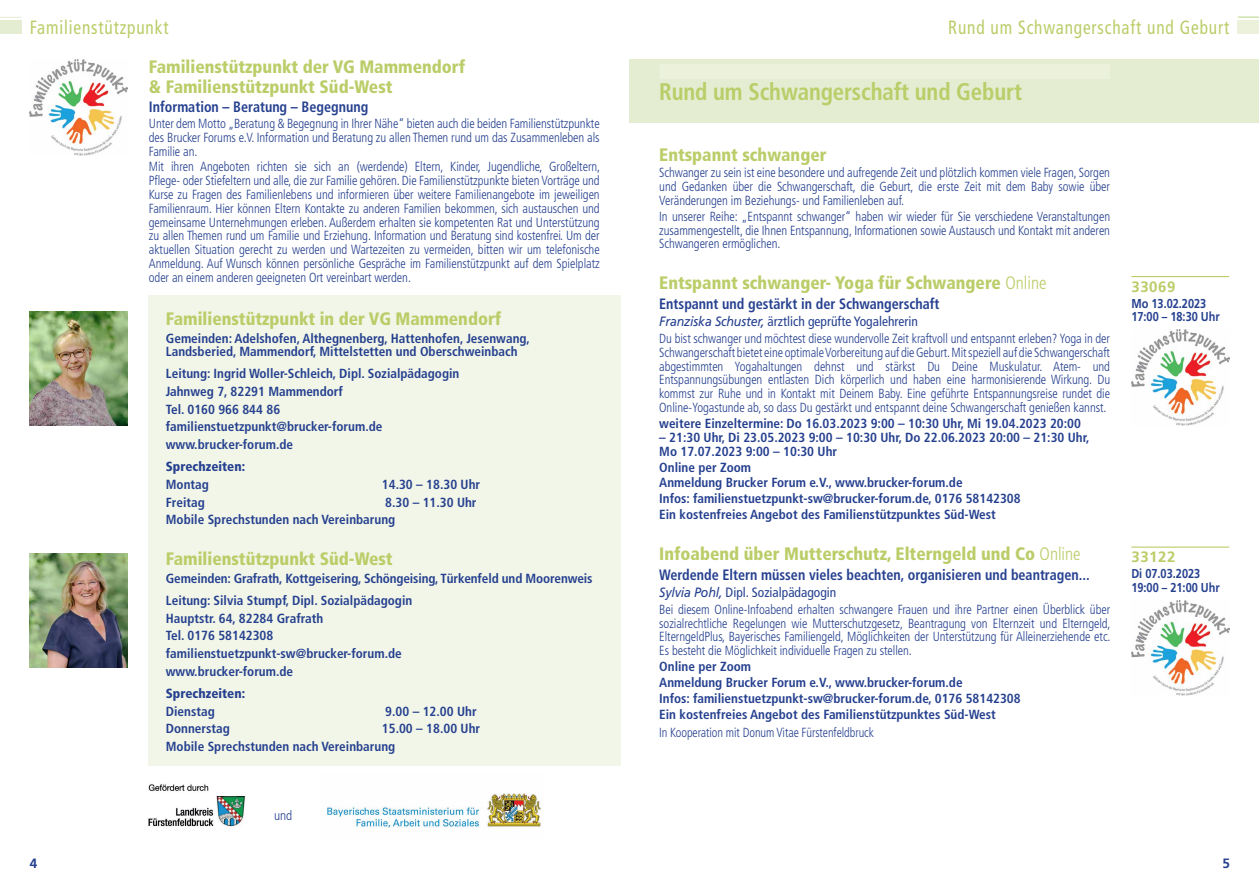
<style>
.page{position:relative;width:1259px;height:893px;background:#fff}
.page>*{position:absolute;margin:0;border:0;box-sizing:border-box;transform-origin:0 0}
.t1{font:700 condensed 24px "Frutiger";letter-spacing:-.005em;color:#bacd68;scale:.95 1}
.t2{font:condensed 19.2px "Frutiger LT Pro";letter-spacing:.05em;color:#bacd68;scale:.9 1}
.t3{font:900 condensed 18px/19.5px "Frutiger";color:#bacd68}
.t4{font:700 condensed 15px "Frutiger";color:#25408f;scale:.94 1}
.t5{font:700 15px "Frutiger";letter-spacing:.04em;color:#bacd68}
.t6{font:condensed 13.5px "Frutiger";color:#25408f}
.t7{font:700 13.5px "Frutiger";color:#25408f}
.t8{font:300 condensed 13.2px/13.8px "Frutiger";letter-spacing:-.005em;color:#25408f;text-align:justify;scale:.95 1}
.t9{font:700 condensed 13.2px/17.7px "Frutiger";color:#25408f}
.t10{font:300 condensed 13.2px/13.8px "Frutiger LT Pro";letter-spacing:-.005em;color:#25408f;text-align:justify;scale:.95 1}
.t11{font:300 condensed 13.2px "Frutiger";letter-spacing:-.005em;color:#25408f;scale:.92 1}
.t12{font:900 condensed 13.2px "Frutiger";color:#25408f}
.t13{font:300 condensed 13.2px "Frutiger LT Pro";letter-spacing:-.005em;color:#25408f}
.t14{font:700 12.9px/13.5px "Frutiger";color:#25408f;scale:.85 1}
.s1{font-weight:300}
.s2{font-style:italic;font-stretch:normal}
</style>
<div class="page">
<div style="left:629px;top:60px;width:630px;height:63px;background:#e4edd1"></div>
<div style="left:1237px;top:20px;width:22px;height:14px;background:#ecf1db"></div>
<svg style="left:1237px;top:17px;width:22px;height:1px"></svg>
<div style="left:0;top:20px;width:21px;height:14px;background:#e4edd1"></div>
<svg style="left:0;top:17px;width:21px;height:1px"></svg>
<div style="left:659px;top:64px;width:451px;height:15px;background:#ecf1db"></div>
<hr style="left:1131px;top:276px;width:98px;height:1px;background:#bacd68">
<img style="left:1131px;top:330px;width:98px;height:95px">
<hr style="left:1131px;top:547px;width:98px;height:1px;background:#bacd68">
<img style="left:1131px;top:600px;width:98px;height:96px">
<div style="left:149px;top:295px;width:472px;height:470px;background:#f2f6e8"></div>
<img style="left:148px;top:784px;width:98px;height:43px">
<img style="left:327px;top:793px;width:214px;height:35px">
<img style="left:30px;top:311px;width:98px;height:115px">
<img style="left:30px;top:553px;width:98px;height:115px">
<img style="left:30px;top:60px;width:98px;height:95px">
<h2 class="t2" style="left:30px;top:16px;width:156px">Familienstützpunkt</h2>
<h2 class="t2" style="left:948px;top:16px;width:314px">Rund um Schwangerschaft und Geburt</h2>
<h3 class="t3" style="left:149px;top:57px;width:318px">Familienstützpunkt der VG Mammendorf &amp; Familienstützpunkt Süd-West</h3>
<p class="t4" style="left:149px;top:98px;width:235px">Information – Beratung – Begegnung</p>
<p class="t10" style="left:149px;top:117px;width:476px">Unter dem Motto „Beratung &amp; Begegnung in Ihrer Nähe“ bieten auch die beiden Familienstützpunkte des Brucker Forums e.V. Information und Beratung zu allen Themen rund um das Zusammenleben als Familie an.</p>
<p class="t10" style="left:149px;top:160px;width:476px">Mit ihren Angeboten richten sie sich an (werdende) Eltern, Kinder, Jugendliche, Großeltern, Pflege- oder Stiefeltern und alle, die zur Familie gehören. Die Familienstützpunkte bieten Vorträge und Kurse zu Fragen des Familienlebens und informieren über weitere Familienangebote im jeweiligen Familienraum. Hier können Eltern Kontakte zu anderen Familien bekommen, sich austauschen und gemeinsame Unternehmungen erleben. Außerdem erhalten sie kompetenten Rat und Unterstützung zu allen Themen rund um Familie und Erziehung. Information und Beratung sind kostenfrei. Um der aktuellen Situation gerecht zu werden und Wartezeiten zu vermeiden, bitten wir um telefonische Anmeldung. Auf Wunsch können persönliche Gespräche im Familienstützpunkt auf dem Spielplatz oder an einem anderen geeigneten Ort vereinbart werden.</p>
<h3 class="t3" style="left:166px;top:309px;width:337px">Familienstützpunkt in der VG Mammendorf</h3>
<p class="t9" style="left:166px;top:331px;width:365px;line-height:13.5px">Gemeinden: Adelshofen, Althegnenberg, Hattenhofen, Jesenwang,<br>Landsberied, Mammendorf, Mittelstetten und Oberschweinbach</p>
<p class="t9" style="left:166px;top:365px;width:295px">Leitung: Ingrid Woller-Schleich, Dipl. Sozialpädagogin Jahnweg 7, 82291 Mammendorf<br>Tel. 0160 966 844 86 familienstuetzpunkt@brucker-forum.de www.brucker-forum.de</p>
<p class="t12" style="left:166px;top:458px;width:81px">Sprechzeiten:</p>
<p class="t9" style="left:166px;top:475px;width:45px">Montag</p>
<p class="t9" style="left:382px;top:475px;width:100px">14.30 – 18.30 Uhr</p>
<p class="t9" style="left:166px;top:493px;width:40px">Freitag</p>
<p class="t9" style="left:166px;top:493px;width:312px;text-indent:219px">8.30 – 11.30 Uhr<br>Mobile Sprechstunden nach Vereinbarung</p>
<h3 class="t3" style="left:166px;top:549px;width:228px">Familienstützpunkt Süd-West</h3>
<p class="t9" style="left:166px;top:567px;width:428px;line-height:22px">Gemeinden: Grafrath, Kottgeisering, Schöngeising, Türkenfeld und Moorenweis<br>Leitung: Silvia Stumpf, Dipl. Sozialpädagogin</p>
<p class="t9" style="left:166px;top:609px;width:237px">Hauptstr. 64, 82284 Grafrath<br>Tel. 0176 58142308 familienstuetzpunkt-sw@brucker-forum.de www.brucker-forum.de</p>
<p class="t12" style="left:166px;top:685px;width:81px">Sprechzeiten:</p>
<p class="t9" style="left:166px;top:702px;width:50px">Dienstag</p>
<p class="t9" style="left:385px;top:702px;width:93px">9.00 – 12.00 Uhr</p>
<p class="t9" style="left:166px;top:720px;width:65px">Donnerstag</p>
<p class="t9" style="left:166px;top:720px;width:316px;text-indent:216px">15.00 – 18.00 Uhr<br>Mobile Sprechstunden nach Vereinbarung</p>
<p class="t13" style="left:274px;top:808px;width:20px">und</p>
<h1 class="t1" style="left:659px;top:78px;width:383px">Rund um Schwangerschaft und Geburt</h1>
<h3 class="t3" style="left:659px;top:145px;width:169px">Entspannt schwanger</h3>
<p class="t8" style="left:659px;top:166px;width:476px">Schwanger zu sein ist eine besondere und aufregende Zeit und plötzlich kommen viele Fragen, Sorgen und Gedanken über die Schwangerschaft, die Geburt, die erste Zeit mit dem Baby sowie über Veränderungen im Beziehungs- und Familienleben auf.</p>
<p class="t8" style="left:659px;top:210px;width:476px">In unserer Reihe: „Entspannt schwanger“ haben wir wieder für Sie verschiedene Veranstaltungen zusammengestellt, die Ihnen Entspannung, Informationen sowie Austausch und Kontakt mit anderen Schwangeren ermöglichen.</p>
<h3 class="t3" style="left:659px;top:273px;width:389px">Entspannt schwanger- Yoga für Schwangere <span class="s1">Online</span></h3>
<p class="t4" style="left:659px;top:295px;width:300px">Entspannt und gestärkt in der Schwangerschaft</p>
<p class="t6" style="left:659px;top:313px;width:260px"><span class="s2">Franziska Schuster,</span> ärztlich geprüfte Yogalehrerin</p>
<p class="t8" style="left:659px;top:332px;width:476px">Du bist schwanger und möchtest diese wundervolle Zeit kraftvoll und entspannt erleben? Yoga in der Schwangerschaft bietet eine optimale Vorbereitung auf die Geburt. Mit speziell auf die Schwangerschaft abgestimmten Yogahaltungen dehnst und stärkst Du Deine Muskulatur. Atem- und Entspannungsübungen entlasten Dich körperlich und haben eine harmonisierende Wirkung. Du kommst zur Ruhe und in Kontakt mit Deinem Baby. Eine geführte Entspannungsreise rundet die Online-Yogastunde ab, so dass Du gestärkt und entspannt deine Schwangerschaft genießen kannst.</p>
<p class="t9" style="left:659px;top:415px;width:423px">weitere Einzeltermine: Do 16.03.2023 9:00 – 10:30 Uhr, Mi 19.04.2023 20:00</p>
<p class="t9" style="left:659px;top:430px;width:432px;line-height:13.8px">– 21:30 Uhr, Di 23.05.2023 9:00 – 10:30 Uhr, Do 22.06.2023 20:00 – 21:30 Uhr,<br>Mo 17.07.2023 9:00 – 10:30 Uhr</p>
<p class="t9" style="left:659px;top:459px;width:363px;line-height:15.9px">Online per Zoom<br>Anmeldung Brucker Forum e.V., www.brucker-forum.de<br>Infos: familienstuetzpunkt-sw@brucker-forum.de, 0176 58142308<br>Ein kostenfreies Angebot des Familienstützpunktes Süd-West</p>
<h3 class="t3" style="left:659px;top:544px;width:423px">Infoabend über Mutterschutz, Elterngeld und Co <span class="s1">Online</span></h3>
<p class="t4" style="left:659px;top:565px;width:459px">Werdende Eltern müssen vieles beachten, organisieren und beantragen...</p>
<p class="t6" style="left:659px;top:584px;width:179px"><span class="s2">Sylvia Pohl,</span> Dipl. Sozialpädagogin</p>
<p class="t8" style="left:659px;top:603px;width:476px">Bei diesem Online-Infoabend erhalten schwangere Frauen und ihre Partner einen Überblick über sozialrechtliche Regelungen wie Mutterschutzgesetz, Beantragung von Elternzeit und Elterngeld, ElterngeldPlus, Bayerisches Familiengeld, Möglichkeiten der Unterstützung für Alleinerziehende etc.<br>Es besteht die Möglichkeit individuelle Fragen zu stellen.</p>
<p class="t9" style="left:659px;top:659px;width:363px;line-height:15.9px">Online per Zoom<br>Anmeldung Brucker Forum e.V., www.brucker-forum.de<br>Infos: familienstuetzpunkt-sw@brucker-forum.de, 0176 58142308<br>Ein kostenfreies Angebot des Familienstützpunktes Süd-West</p>
<p class="t11" style="left:659px;top:725px;width:235px">In Kooperation mit Donum Vitae Fürstenfeldbruck</p>
<p class="t5" style="left:1131px;top:278px;width:46px">33069</p>
<p class="t14" style="left:1131px;top:296px;width:105px">Mo 13.02.2023<br>17:00 – 18:30 Uhr</p>
<p class="t5" style="left:1131px;top:548px;width:46px">33122</p>
<p class="t14" style="left:1131px;top:567px;width:105px">Di 07.03.2023<br>19:00 – 21:00 Uhr</p>
<p class="t7" style="left:30px;top:856px;width:9px">4</p>
<p class="t7" style="left:1222px;top:856px;width:9px">5</p>
</div>
